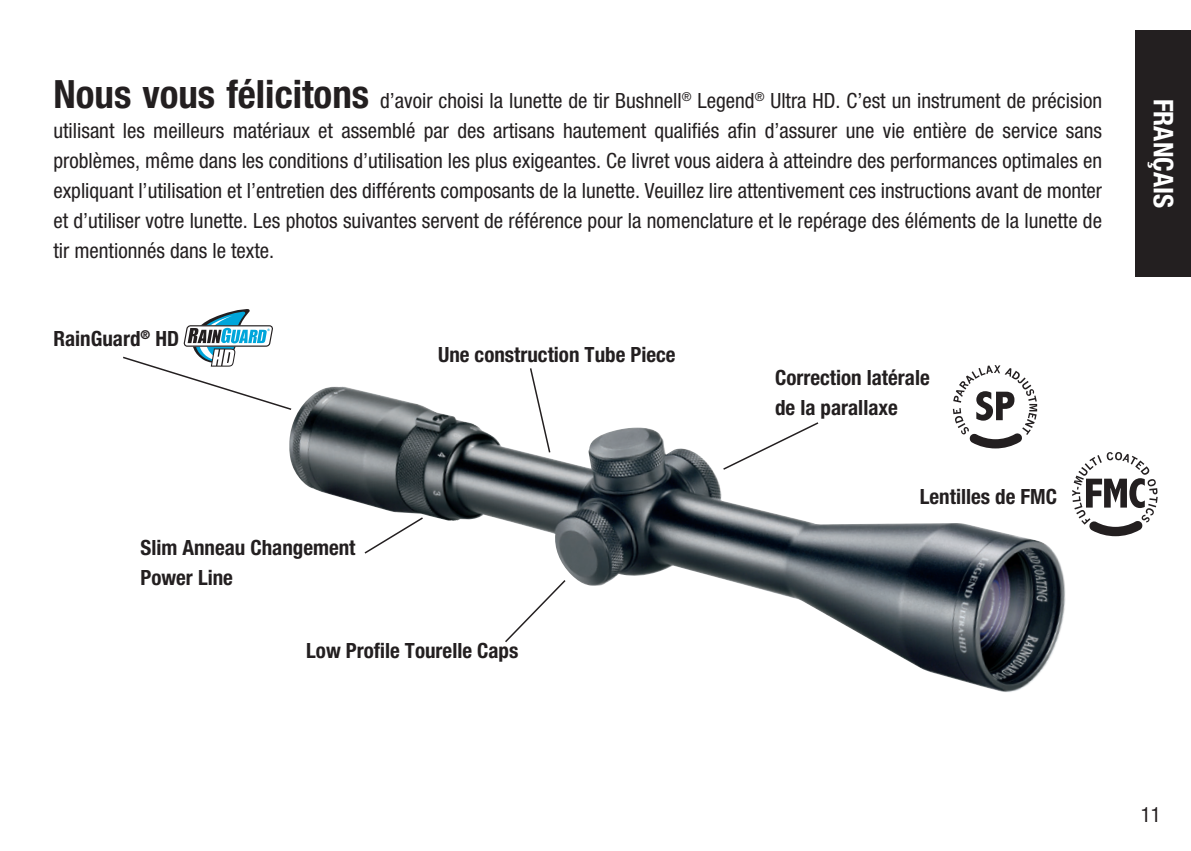
<style>
.page{position:relative;width:1191px;height:851px;background:#fff}
.page>*{position:absolute;margin:0;border:0;box-sizing:border-box;transform-origin:0 0}
.t1{font:700 condensed 27.3px "Helvetica Neue";color:#fff}
.t2{font:condensed 21px/30px "Helvetica Neue";color:#231f20;text-align:justify}
.t3{font:700 condensed 21px/30px "Helvetica Neue";color:#231f20}
.s1{font-weight:700;font-size:39px}
</style>
<div class="page">
<div style="left:1135px;top:30px;width:56px;height:246px;background:#231f20"></div>
<img style="left:289px;top:386px;width:777px;height:306px">
<svg style="left:1072px;top:452px;width:85px;height:84px"></svg>
<svg style="left:953px;top:365px;width:84px;height:83px"></svg>
<svg style="left:123px;top:309px;width:170px;height:102px"></svg>
<svg style="left:529px;top:368px;width:22px;height:86px"></svg>
<svg style="left:363px;top:516px;width:61px;height:39px"></svg>
<svg style="left:503px;top:578px;width:64px;height:65px"></svg>
<svg style="left:721px;top:421px;width:99px;height:50px"></svg>
<p class="t2" style="left:53px;top:86px;width:1050px"><span class="s1">Nous vous félicitons</span> d’avoir choisi la lunette de tir Bushnell<sup>®</sup> Legend<sup>®</sup> Ultra HD. C’est un instrument de précision utilisant les meilleurs matériaux et assemblé par des artisans hautement qualifiés afin d’assurer une vie entière de service sans problèmes, même dans les conditions d’utilisation les plus exigeantes. Ce livret vous aidera à atteindre des performances optimales en expliquant l’utilisation et l’entretien des différents composants de la lunette. Veuillez lire attentivement ces instructions avant de monter et d’utiliser votre lunette. Les photos suivantes servent de référence pour la nomenclature et le repérage des éléments de la lunette de tir mentionnés dans le texte.</p>
<p class="t3" style="left:53px;top:323px;width:127px">RainGuard<sup>®</sup> HD</p>
<p class="t3" style="left:140px;top:532px;width:216px">Slim Anneau Changement<br>Power Line</p>
<p class="t3" style="left:438px;top:339px;width:239px">Une construction Tube Piece</p>
<p class="t3" style="left:306px;top:635px;width:214px">Low Profile Tourelle Caps</p>
<p class="t3" style="left:775px;top:362px;width:156px">Correction latérale de la parallaxe</p>
<p class="t3" style="left:920px;top:481px;width:139px">Lentilles de FMC</p>
<h1 class="t1" style="left:1180px;top:99px;width:111px;rotate:90deg">FRANÇAIS</h1>
<p class="t2" style="left:1140px;top:799px;width:22px">11</p>
</div>
